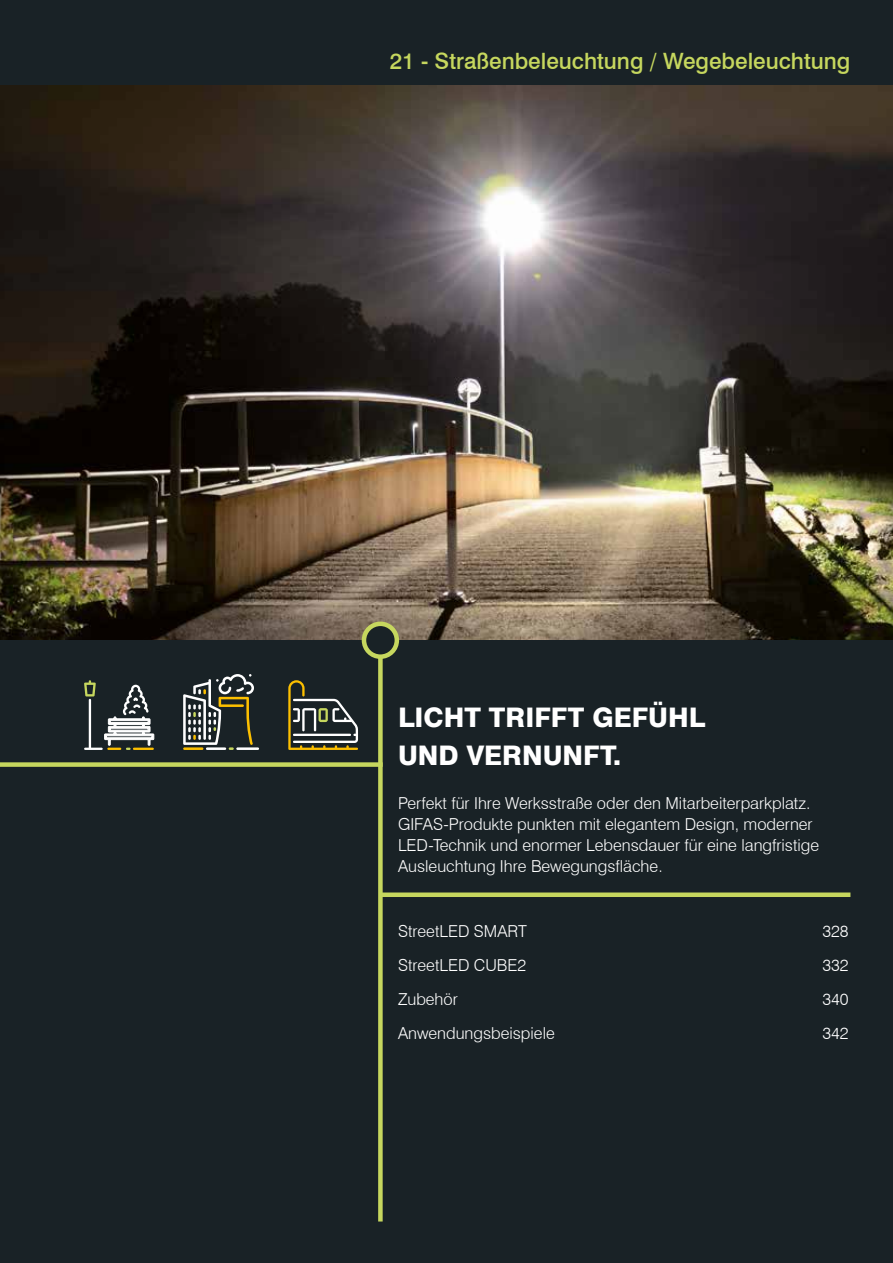
<style>
.page{position:relative;width:893px;height:1263px;background:#192226}
.page>*{position:absolute;margin:0;border:0;box-sizing:border-box;transform-origin:0 0}
.t1{font:800 27px/37.5px "Swiss 721 BT";color:#fff}
.t2{font:500 22.5px "Swiss 721 BT";color:#c6d75e}
.t3{font:300 16.5px/21px "Swiss 721 BT";color:#fff}
</style>
<div class="page">
<img style="left:0;top:85px;width:893px;height:555px">
<div style="left:378px;top:647px;width:5px;height:574px;background:#c6d75e"></div>
<div style="left:380px;top:892px;width:470px;height:5px;background:#c6d75e"></div>
<div style="left:0;top:762px;width:383px;height:5px;background:#c6d75e"></div>
<svg style="left:84px;top:680px;width:70px;height:70px"></svg>
<hr style="left:236px;top:747px;width:23px;height:3px;background:#fff">
<svg style="left:183px;top:674px;width:71px;height:76px"></svg>
<svg style="left:288px;top:680px;width:70px;height:70px"></svg>
<svg style="left:364px;top:624px;width:33px;height:33px"></svg>
<div style="left:362px;top:621px;width:37px;height:38px;border:4px solid #c6d75e;border-radius:50%"></div>
<h2 class="t2" style="left:390px;top:47px;width:462px">21 - Straßenbeleuchtung / Wegebeleuchtung</h2>
<h1 class="t1" style="left:398px;top:699px;width:309px">LICHT TRIFFT GEFÜHL<br>UND VERNUNFT.</h1>
<p class="t3" style="left:398px;top:792px;width:423px">Perfekt für Ihre Werksstraße oder den Mitarbeiterparkplatz.<br>GIFAS-Produkte punkten mit elegantem Design, moderner LED-Technik und enormer Lebensdauer für eine langfristige Ausleuchtung Ihre Bewegungsfläche.</p>
<p class="t3" style="left:398px;top:920px;width:131px">StreetLED SMART</p>
<p class="t3" style="left:822px;top:920px;width:28px">328</p>
<p class="t3" style="left:398px;top:954px;width:130px">StreetLED CUBE2</p>
<p class="t3" style="left:822px;top:954px;width:28px">332</p>
<p class="t3" style="left:398px;top:988px;width:61px">Zubehör</p>
<p class="t3" style="left:822px;top:988px;width:28px">340</p>
<p class="t3" style="left:398px;top:1022px;width:158px">Anwendungsbeispiele</p>
<p class="t3" style="left:822px;top:1022px;width:28px">342</p>
</div>
